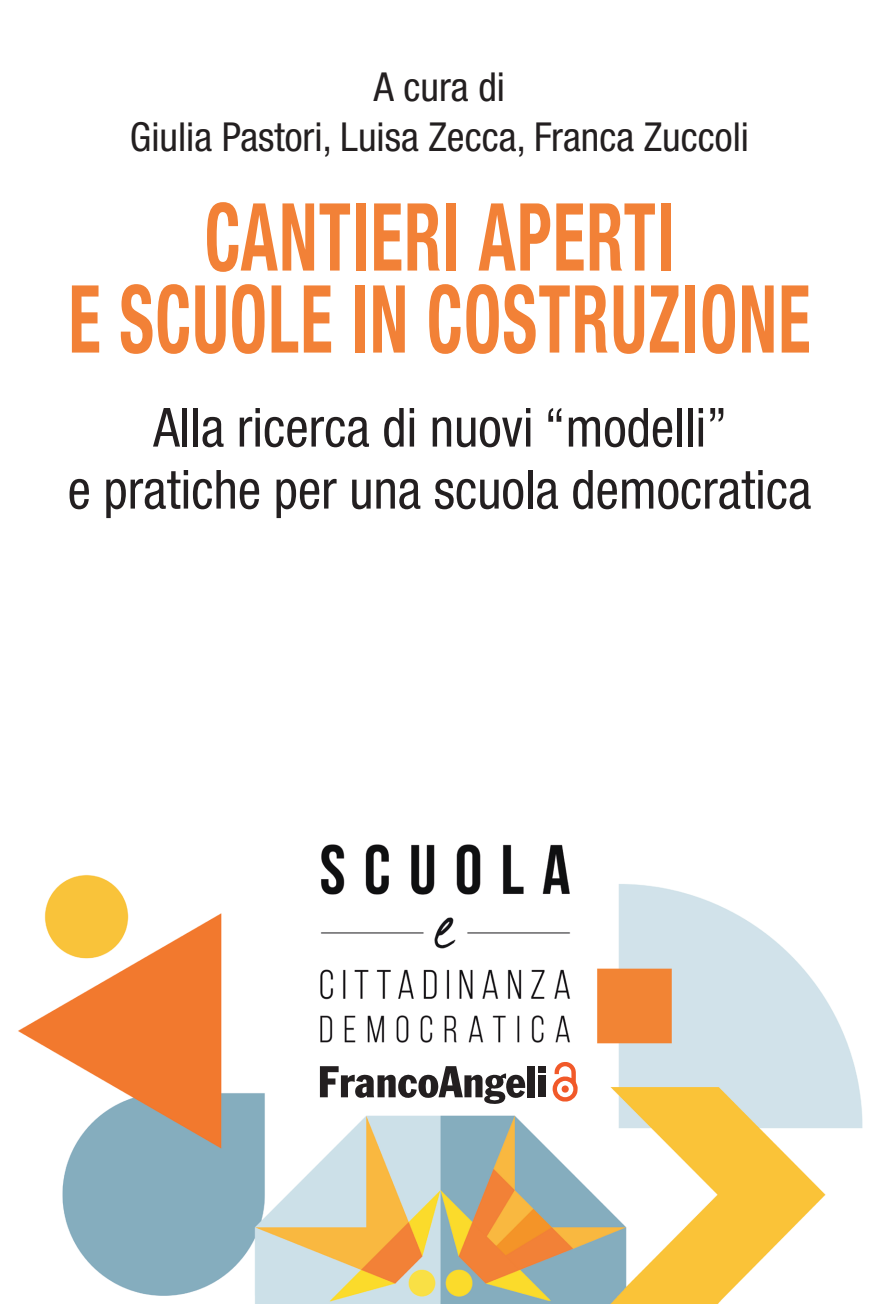
<style>
.page{position:relative;width:879px;height:1304px;background:#fff}
.page>*{position:absolute;margin:0;border:0;box-sizing:border-box;transform-origin:0 0}
.t1{font:700 condensed 94px/82px "Helvetica Neue LT Std";letter-spacing:.02em;color:#f28137;text-align:center;scale:.71 1}
.t2{font:condensed 54px/62px "Helvetica Neue LT Std";color:#231f20;text-align:center}
.t3{font:condensed 40px/50px "Helvetica Neue LT Std";color:#231f20;text-align:center}
</style>
<div class="page">
<img style="left:18px;top:875px;width:845px;height:429px">
<img style="left:291px;top:844px;width:293px;height:217px">
<div style="left:304px;top:1054px;width:282px;height:57px;background:#fff"></div>
<svg style="left:552px;top:1062px;width:26px;height:40px"></svg>
<div style="left:527px;top:1066px;width:7px;height:31px;background:#231f20"></div>
<svg style="left:320px;top:1066px;width:205px;height:38px"></svg>
<div style="left:538px;top:1075px;width:7px;height:22px;background:#231f20"></div>
<div style="left:538px;top:1066px;width:7px;height:6px;background:#231f20"></div>
<div style="left:561px;top:1085px;width:8px;height:8px;background:#f15929;border-radius:50%"></div>
<p class="t3" style="left:130px;top:61px;width:620px">A cura di<br>Giulia Pastori, Luisa Zecca, Franca Zuccoli</p>
<h1 class="t1" style="left:69px;top:195px;width:1046px">CANTIERI APERTI<br>E SCUOLE IN COSTRUZIONE</h1>
<p class="t2" style="left:68px;top:396px;width:745px">Alla ricerca di nuovi “modelli”<br>e pratiche per una scuola democratica</p>
</div>
